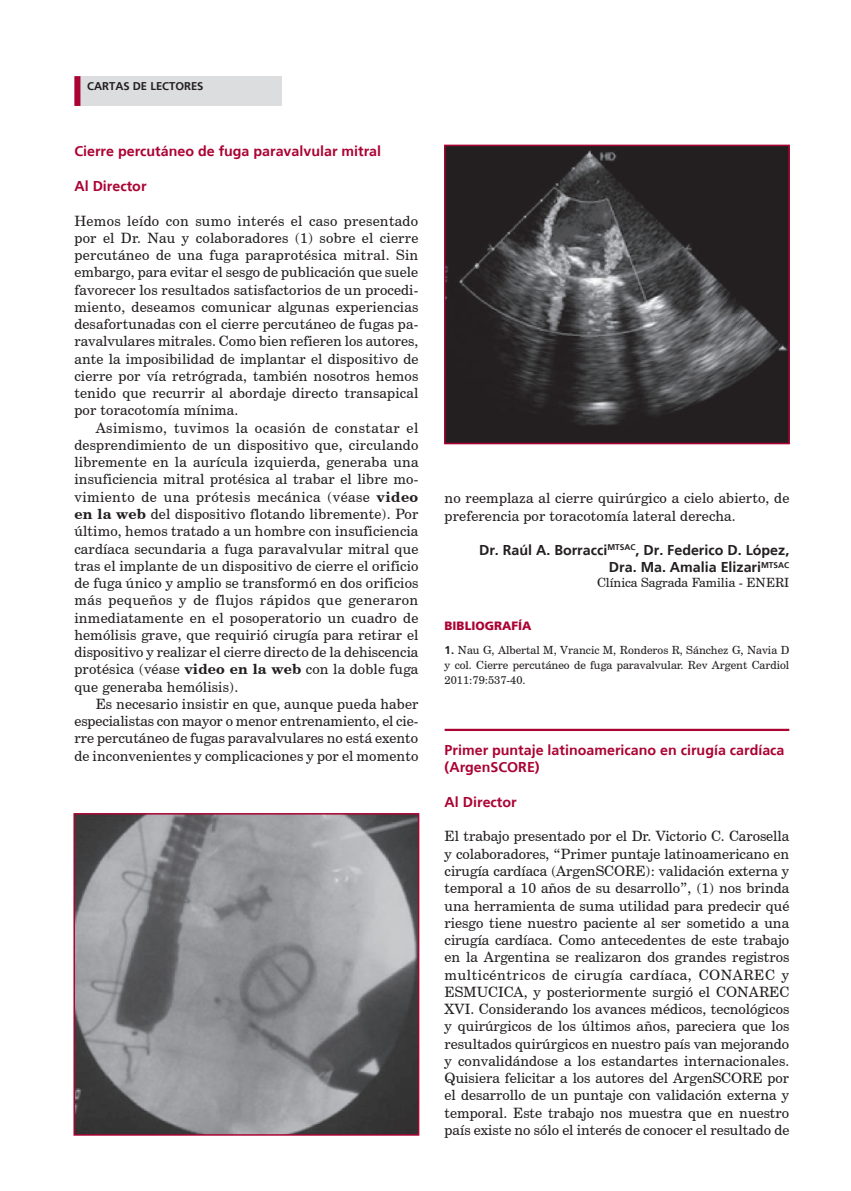
<style>
.page{position:relative;width:851px;height:1191px;background:#fff}
.page>*{position:absolute;margin:0;border:0;box-sizing:border-box;transform-origin:0 0}
.t1{font:14.25px/17.2px "Century Schoolbook BT";letter-spacing:.01em;color:#231f20;text-align:justify}
.t2{font:700 14.25px/17.2px "Frutiger";color:#ab0333}
.t3{font:700 14.25px/17.2px "Frutiger";color:#231f20;text-align:right}
.t4{font:12.75px "Century Schoolbook BT";color:#231f20}
.t5{font:900 12px "Frutiger";color:#ab0333}
.t6{font:11.25px/15px "Century Schoolbook BT";color:#231f20;text-align:justify}
.t7{font:700 11.25px "Frutiger";color:#231f20}
.t8{font:300 10.5px "Frutiger";letter-spacing:.015em;color:#231f20}
.s1{font-weight:700}
.s2{font-family:"Frutiger";font-weight:700}
</style>
<div class="page">
<div style="left:74px;top:76px;width:208px;height:30px;background:#dcdddf"></div>
<div style="left:74px;top:76px;width:6px;height:30px;background:#ab0333"></div>
<img style="left:76px;top:816px;width:340px;height:316px">
<div style="left:73px;top:813px;width:346px;height:322px;border:2px solid #ab0333"></div>
<img style="left:447px;top:148px;width:339px;height:293px">
<div style="left:444px;top:145px;width:345px;height:299px;border:2px solid #ab0333"></div>
<hr style="left:444px;top:729px;width:345px;height:2px;background:#ab0333">
<p class="t8" style="left:74px;top:76px;width:101px">CARTA DE LECTORES</p>
<p class="t7" style="left:87px;top:79px;width:118px">CARTAS DE LECTORES</p>
<p class="t2" style="left:74px;top:143px;width:308px">Cierre percutáneo de fuga paravalvular mitral</p>
<p class="t2" style="left:74px;top:177px;width:74px">Al Director</p>
<p class="t1" style="left:74px;top:212px;width:345px">Hemos leído con sumo interés el caso presentado por el Dr. Nau y colaboradores (1) sobre el cierre percutáneo de una fuga paraprotésica mitral. Sin embargo, para evitar el sesgo de publicación que suele favorecer los resultados satisfactorios de un procedi&shy;miento, deseamos comunicar algunas experiencias desafortunadas con el cierre percutáneo de fugas pa&shy;ravalvulares mitrales. Como bien refieren los autores, ante la imposibilidad de implantar el dispositivo de cierre por vía retrógrada, también nosotros hemos tenido que recurrir al abordaje directo transapical por toracotomía mínima.</p>
<p class="t1" style="left:74px;top:419px;width:345px;text-indent:21px">Asimismo, tuvimos la ocasión de constatar el desprendimiento de un dispositivo que, circulando libremente en la aurícula izquierda, generaba una insuficiencia mitral protésica al trabar el libre mo&shy;vimiento de una prótesis mecánica (véase <span class="s1">video en la web</span> del dispositivo flotando libremente). Por último, hemos tratado a un hombre con insuficiencia cardíaca secundaria a fuga paravalvular mitral que tras el implante de un dispositivo de cierre el orificio de fuga único y amplio se transformó en dos orificios más pequeños y de flujos rápidos que generaron inmediatamente en el posoperatorio un cuadro de hemólisis grave, que requirió cirugía para retirar el dispositivo y realizar el cierre directo de la dehiscencia protésica (véase <span class="s1">video en la web</span> con la doble fuga que generaba hemólisis).</p>
<p class="t1" style="left:74px;top:695px;width:345px;text-indent:21px">Es necesario insistir en que, aunque pueda haber especialistas con mayor o menor entrenamiento, el cie&shy;rre percutáneo de fugas paravalvulares no está exento de inconvenientes y complicaciones y por el momento</p>
<p class="t1" style="left:444px;top:489px;width:346px">no reemplaza al cierre quirúrgico a cielo abierto, de preferencia por toracotomía lateral derecha.</p>
<p class="t3" style="left:479px;top:541px;width:312px">Dr. Raúl A. Borracci<sup>MTSAC</sup>, Dr. Federico D. López,<br>Dra. Ma. Amalia Elizari<sup>MTSAC</sup></p>
<p class="t4" style="left:597px;top:575px;width:194px">Clínica Sagrada Familia - ENERI</p>
<p class="t5" style="left:444px;top:619px;width:88px">BIBLIOGRAFÍA</p>
<p class="t6" style="left:444px;top:642px;width:346px"><span class="s2">1.</span> Nau G, Albertal M, Vrancic M, Ronderos R, Sánchez G, Navia D y col. Cierre percutáneo de fuga paravalvular. Rev Argent Cardiol 2011:79:537-40.</p>
<p class="t2" style="left:444px;top:741px;width:341px">Primer puntaje latinoamericano en cirugía cardíaca (ArgenSCORE)</p>
<p class="t2" style="left:444px;top:793px;width:74px">Al Director</p>
<p class="t1" style="left:444px;top:827px;width:346px">El trabajo presentado por el Dr. Victorio C. Carosella y colaboradores, “Primer puntaje latinoamericano en cirugía cardíaca (ArgenSCORE): validación externa y temporal a 10 años de su desarrollo”, (1) nos brinda una herramienta de suma utilidad para predecir qué riesgo tiene nuestro paciente al ser sometido a una cirugía cardíaca. Como antecedentes de este trabajo en la Argentina se realizaron dos grandes registros multicéntricos de cirugía cardíaca, CONAREC y ESMUCICA, y posteriormente surgió el CONAREC XVI. Considerando los avances médicos, tecnológicos y quirúrgicos de los últimos años, pareciera que los resultados quirúrgicos en nuestro país van mejorando y convalidándose a los estandartes internacionales.<br>Quisiera felicitar a los autores del ArgenSCORE por el desarrollo de un puntaje con validación externa y temporal. Este trabajo nos muestra que en nuestro país existe no sólo el interés de conocer el resultado de</p>
</div>
